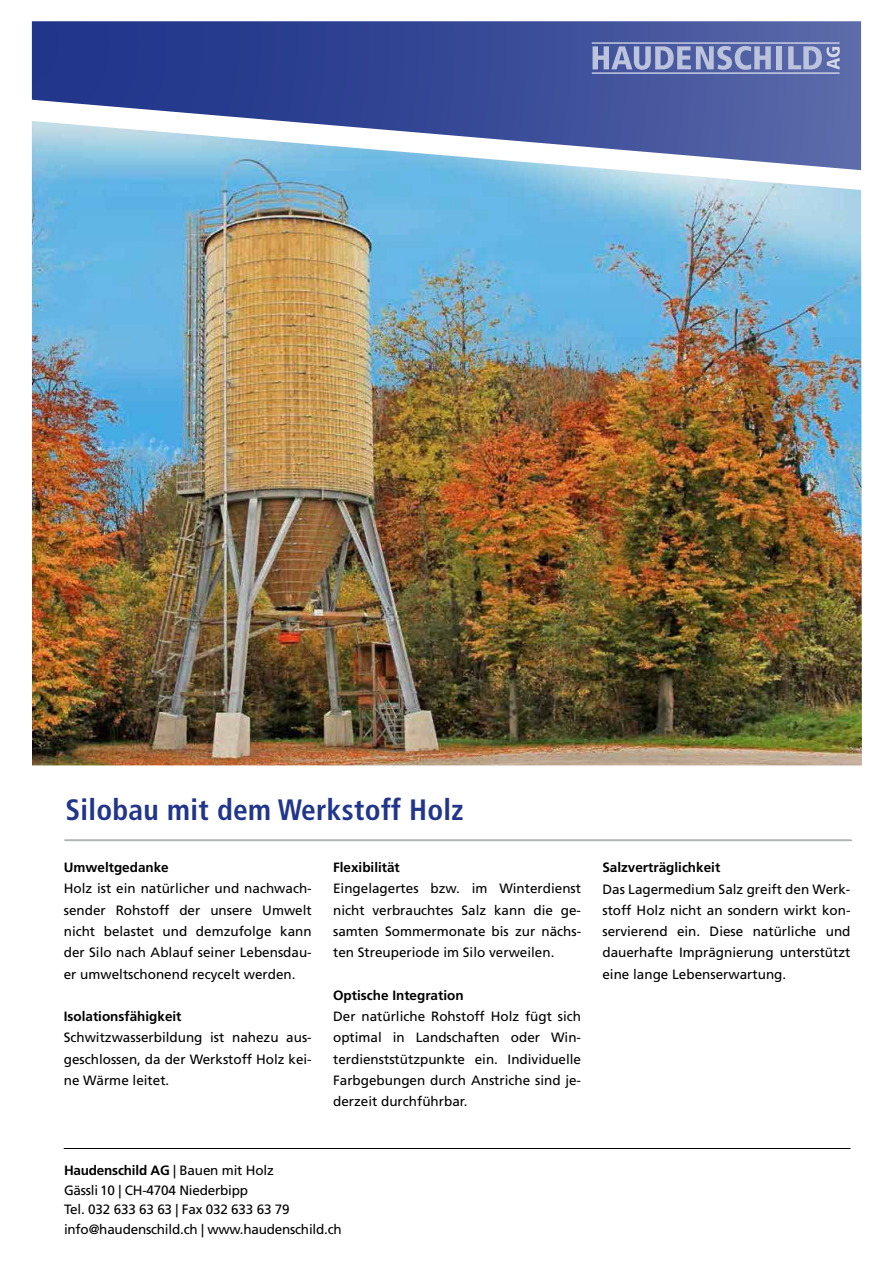
<style>
.page{position:relative;width:893px;height:1263px;background:#fff}
.page>*{position:absolute;margin:0;border:0;box-sizing:border-box;transform-origin:0 0}
.t1{font:700 condensed 29.4px "Frutiger LT Std";letter-spacing:.01em;color:#21368b}
.t2{font:13.5px/21.3px "Frutiger LT Std";color:#000;text-align:justify}
.t3{font:700 13.5px "Frutiger LT Std";color:#000}
.s1{font-weight:700}
</style>
<div class="page">
<svg style="left:32px;top:21px;width:829px;height:100px;background:#3f509a"></svg>
<hr style="left:65px;top:840px;width:787px;height:1px;background:#b1b2b3">
<hr style="left:64px;top:839px;width:787px;height:2px;background:#b1b2b3">
<hr style="left:64px;top:1148px;width:786px;height:1px;background:#000">
<img style="left:32px;top:121px;width:830px;height:644px">
<svg style="left:593px;top:46px;width:178px;height:24px;background:#8591bf"></svg>
<div style="left:777px;top:46px;width:5px;height:23px;background:#bcc3dc"></div>
<svg style="left:788px;top:46px;width:52px;height:24px"></svg>
<hr style="left:592px;top:43px;width:248px;height:1px;background:#fff">
<hr style="left:592px;top:73px;width:248px;height:1px;background:#fff">
<h1 class="t1" style="left:65px;top:792px;width:400px">Silobau mit dem Werkstoff Holz</h1>
<p class="t3" style="left:64px;top:859px;width:107px">Umweltgedanke</p>
<p class="t2" style="left:64px;top:878px;width:250px">Holz ist ein natürlicher und nachwach&shy;sender Rohstoff der unsere Umwelt nicht belastet und demzufolge kann der Silo nach Ablauf seiner Lebensdau&shy;er umweltschonend recycelt werden.</p>
<p class="t3" style="left:64px;top:1008px;width:119px">Isolationsfähigkeit</p>
<p class="t2" style="left:64px;top:1027px;width:250px">Schwitzwasserbildung ist nahezu aus&shy;geschlossen, da der Werkstoff Holz kei&shy;ne Wärme leitet.</p>
<p class="t3" style="left:333px;top:859px;width:68px">Flexibilität</p>
<p class="t2" style="left:333px;top:878px;width:250px">Eingelagertes bzw. im Winterdienst nicht verbrauchtes Salz kann die ge&shy;samten Sommermonate bis zur nächs&shy;ten Streuperiode im Silo verweilen.</p>
<p class="t3" style="left:333px;top:987px;width:132px">Optische Integration</p>
<p class="t2" style="left:333px;top:1006px;width:250px">Der natürliche Rohstoff Holz fügt sich optimal in Landschaften oder Win&shy;terdienststützpunkte ein. Individuelle Farbgebungen durch Anstriche sind je&shy;derzeit durchführbar.</p>
<p class="t3" style="left:602px;top:860px;width:119px">Salzverträglichkeit</p>
<p class="t2" style="left:602px;top:878px;width:250px">Das Lagermedium Salz greift den Werk&shy;stoff Holz nicht an sondern wirkt kon&shy;servierend ein. Diese natürliche und dauerhafte Imprägnierung unterstützt eine lange Lebenserwartung.</p>
<p class="t2" style="left:64px;top:1161px;width:279px;line-height:19.5px;text-align:left"><span class="s1">Haudenschild AG</span> | Bauen mit Holz<br>Gässli 10 | CH-4704 Niederbipp<br>Tel. 032 633 63 63 | Fax 032 633 63 79 info@haudenschild.ch | www.haudenschild.ch</p>
</div>
